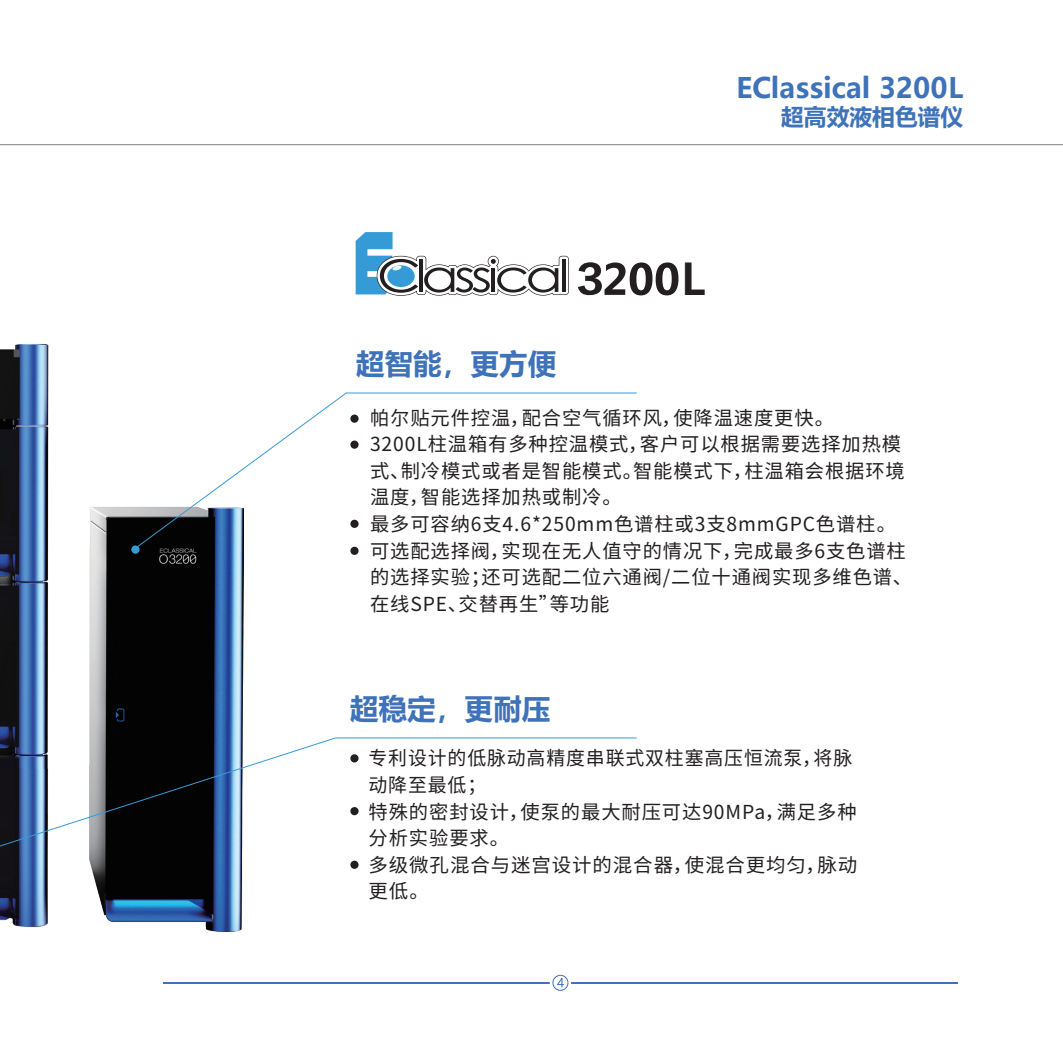
<style>
.page{position:relative;width:1063px;height:1063px;background:#fff}
.page>*{position:absolute;margin:0;border:0;box-sizing:border-box;transform-origin:0 0}
.t1{font:700 43.93px "Source Han Sans CN";color:#231f20}
.t2{font:700 28.53px "Microsoft Ya Hei";color:#3e72b9}
.t3{font:700 28px "Microsoft Ya Hei";color:#3e72b9}
.t4{font:700 22.75px "Microsoft Ya Hei";color:#3e72b9}
.t5{font:19.25px/26.6px "Source Han Sans CN";letter-spacing:.045em;color:#231f20}
</style>
<div class="page">
<img style="left:0;top:344px;width:243px;height:587px">
<div style="left:350px;top:860px;width:8px;height:8px;background:#231f20;border-radius:50%"></div>
<div style="left:350px;top:546px;width:8px;height:9px;background:#231f20;border-radius:50%"></div>
<svg style="left:355px;top:232px;width:213px;height:64px"></svg>
<svg style="left:577px;top:262px;width:101px;height:33px"></svg>
<hr style="left:0;top:144px;width:1062px;height:1px;background:#808285">
<svg style="left:134px;top:392px;width:503px;height:157px"></svg>
<div style="left:131px;top:545px;width:8px;height:8px;background:#359bd6;border-radius:50%"></div>
<svg style="left:0;top:737px;width:637px;height:130px"></svg>
<hr style="left:163px;top:981px;width:794px;height:2px;background:#3e72b9">
<svg style="left:549px;top:972px;width:22px;height:21px"></svg>
<div style="left:552px;top:974px;width:16px;height:16px;border:1px solid #3e72b9;border-radius:50%"></div>
<svg style="left:557px;top:977px;width:7px;height:10px"></svg>
<h2 class="t2" style="left:356px;top:344px;width:202px">超智能，更方便</h2>
<h3 class="t3" style="left:736px;top:68px;width:228px">EClassical 3200L</h3>
<p class="t4" style="left:781px;top:101px;width:184px">超高效液相色谱仪</p>
<h1 class="t1" style="left:681px;top:254px;width:27px">L</h1>
<p class="t5" style="left:370px;top:405px;width:543px">帕尔贴元件控温，配合空气循环风，使降温速度更快。<br>3200L柱温箱有多种控温模式，客户可以根据需要选择加热模式、制冷模式或者是智能模式。智能模式下，柱温箱会根据环境温度，智能选择加热或制冷。<br>最多可容纳6支4.6*250mm色谱柱或3支8mmGPC色谱柱。可选配选择阀，实现在无人值守的情况下，完成最多6支色谱柱的选择实验；还可选配二位六通阀/二位十通阀实现多维色谱、在线SPE、交替再生”等功能</p>
<h2 class="t2" style="left:350px;top:688px;width:202px">超稳定，更耐压</h2>
<p class="t5" style="left:368px;top:745px;width:490px">专利设计的低脉动高精度串联式双柱塞高压恒流泵，将脉动降至最低；<br>特殊的密封设计，使泵的最大耐压可达90MPa，满足多种分析实验要求。<br>多级微孔混合与迷宫设计的混合器，使混合更均匀，脉动更低。</p>
</div>
